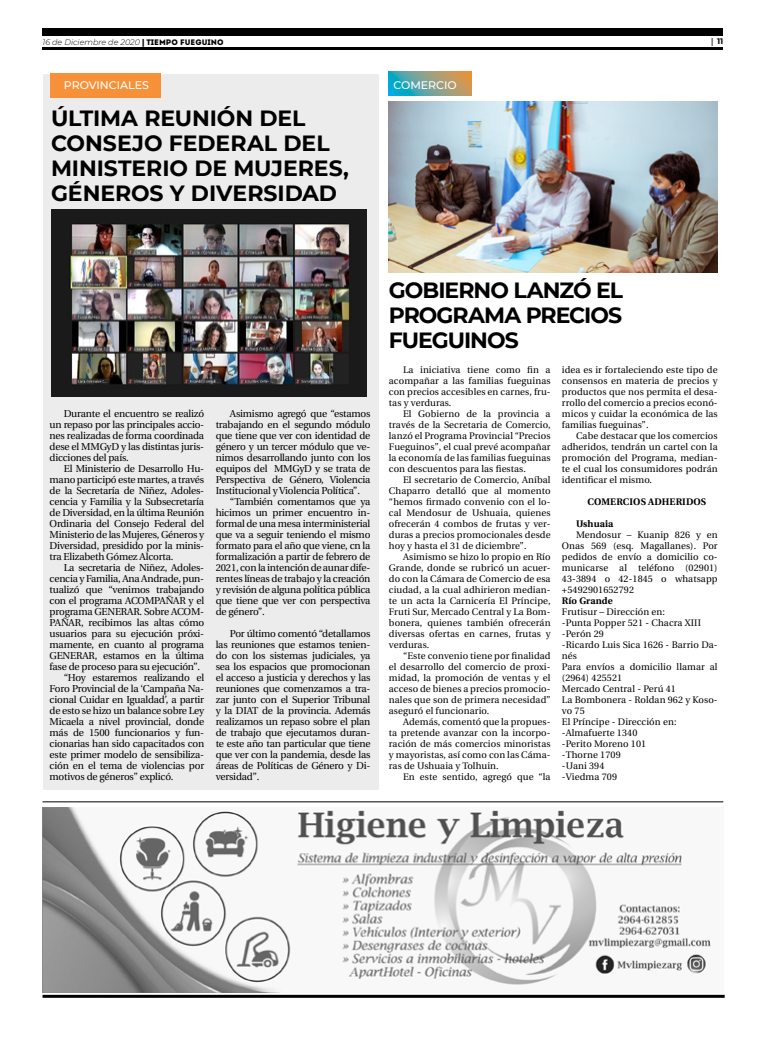
<style>
.page{position:relative;width:780px;height:1049px;background:#fff}
.page>*{position:absolute;margin:0;border:0;box-sizing:border-box;transform-origin:0 0}
.t1{font:700 22px/25px "Montserrat";letter-spacing:-.005em;color:#000}
.t2{font:500 11px "Montserrat";color:#fff}
.t3{font:10px/11px "Utopia";letter-spacing:-.02em;color:#000;text-align:justify}
.t4{font:9.5px/11px "Utopia";letter-spacing:.01em;color:#000;text-align:justify}
.t5{font:700 9.5px "Utopia";letter-spacing:.01em;color:#000}
.t6{font:italic 300 8px "Montserrat";color:#000}
.t7{font:700 8px "Montserrat";color:#000}
.s1{font-family:"Fedra Sans Pro";font-weight:700;font-style:normal}
.s2{font-family:"Intro";font-weight:400;font-style:normal}
.s3{font-family:"Utopia"}
</style>
<div class="page">
<hr style="left:43px;top:48px;width:680px;height:2px;background:#000">
<div style="left:43px;top:28px;width:680px;height:7px;background:#000"></div>
<hr style="left:43px;top:995px;width:681px;height:3px;background:#000">
<hr style="left:43px;top:801px;width:680px;height:1px;background:#000">
<img style="left:43px;top:808px;width:668px;height:184px">
<div style="left:43px;top:74px;width:335px;height:715px;background:#ececed"></div>
<div style="left:50px;top:73px;width:110px;height:25px;background:#f79139"></div>
<svg style="left:389px;top:72px;width:82px;height:24px"></svg>
<img style="left:51px;top:210px;width:315px;height:186px">
<img style="left:389px;top:102px;width:328px;height:170px">
<p class="t6" style="left:43px;top:36px;width:182px">16 de Diciembre de 2020 <span class="s1">|</span> <span class="s2">TIEMPO FUEGUINO</span></p>
<p class="t7" style="left:711px;top:35px;width:14px"><span class="s3">|</span> 11</p>
<p class="t2" style="left:64px;top:78px;width:86px">PROVINCIALES</p>
<h1 class="t1" style="left:51px;top:104px;width:299px">ÚLTIMA REUNIÓN DEL<br>CONSEJO FEDERAL DEL<br>MINISTERIO DE MUJERES,<br>GÉNEROS Y DIVERSIDAD</h1>
<p class="t2" style="left:393px;top:77px;width:65px">COMERCIO</p>
<p class="t3" style="left:50px;top:408px;width:156px;text-indent:14px">Durante el encuentro se realizó un repaso por las principales accio&shy;nes realizadas de forma coordinada dese el MMGyD y las distintas juris&shy;dicciones del país.</p>
<p class="t3" style="left:50px;top:463px;width:156px;text-indent:14px">El Ministerio de Desarrollo Hu&shy;mano participó este martes, a través de la Secretaría de Niñez, Adoles&shy;cencia y Familia y la Subsecretaría de Diversidad, en la última Reunión Ordinaria del Consejo Federal del Ministerio de las Mujeres, Géneros y Diversidad, presidido por la minis&shy;tra Elizabeth Gómez Alcorta.</p>
<p class="t3" style="left:64px;top:562px;width:142px">La secretaria de Niñez, Adoles-</p>
<p class="t3" style="left:50px;top:573px;width:156px">cencia y Familia, Ana Andrade, pun-</p>
<p class="t3" style="left:50px;top:584px;width:156px">tualizó que “venimos trabajando</p>
<p class="t3" style="left:50px;top:595px;width:156px">con el programa ACOMPAÑAR y el</p>
<p class="t3" style="left:50px;top:606px;width:156px">programa GENERAR. Sobre ACOM-</p>
<p class="t3" style="left:50px;top:617px;width:156px">PAÑAR, recibimos las altas cómo</p>
<p class="t3" style="left:50px;top:628px;width:156px">usuarios para su ejecución próxi-</p>
<p class="t3" style="left:50px;top:639px;width:156px">mamente, en cuanto al programa</p>
<p class="t3" style="left:50px;top:650px;width:156px">GENERAR, estamos en la última</p>
<p class="t3" style="left:50px;top:661px;width:152px">fase de proceso para su ejecución”.</p>
<p class="t3" style="left:64px;top:672px;width:142px">“Hoy estaremos realizando el</p>
<p class="t3" style="left:50px;top:683px;width:156px">Foro Provincial de la ‘Campaña Na-</p>
<p class="t3" style="left:50px;top:694px;width:156px">cional Cuidar en Igualdad’, a partir</p>
<p class="t3" style="left:50px;top:705px;width:156px">de esto se hizo un balance sobre Ley</p>
<p class="t3" style="left:50px;top:716px;width:156px">Micaela a nivel provincial, donde</p>
<p class="t3" style="left:50px;top:727px;width:156px">más de 1500 funcionarios y fun-</p>
<p class="t3" style="left:50px;top:738px;width:156px">cionarias han sido capacitados con</p>
<p class="t3" style="left:50px;top:749px;width:156px">este primer modelo de sensibiliza-</p>
<p class="t3" style="left:50px;top:760px;width:156px">ción en el tema de violencias por</p>
<p class="t3" style="left:50px;top:771px;width:125px">motivos de géneros” explicó.</p>
<p class="t3" style="left:216px;top:408px;width:156px;text-indent:14px">Asimismo agregó que “estamos trabajando en el segundo módulo que tiene que ver con identidad de género y un tercer módulo que ve&shy;nimos desarrollando junto con los equipos del MMGyD y se trata de Perspectiva de Género, Violencia Institucional y Violencia Política”.</p>
<p class="t3" style="left:216px;top:496px;width:156px;text-indent:14px">“También comentamos que ya hicimos un primer encuentro in&shy;formal de una mesa interministerial que va a seguir teniendo el mismo formato para el año que viene, cn la formalización a partir de febrero de 2021, con la intención de aunar dife&shy;rentes líneas de trabajo y la creación y revisión de alguna política pública que tiene que ver con perspectiva de género”.</p>
<p class="t3" style="left:216px;top:628px;width:156px;text-indent:14px">Por último comentó “detallamos las reuniones que estamos tenien&shy;do con los sistemas judiciales, ya sea los espacios que promocionan el acceso a justicia y derechos y las reuniones que comenzamos a tra&shy;zar junto con el Superior Tribunal y la DIAT de la provincia. Además realizamos un repaso sobre el plan de trabajo que ejecutamos duran&shy;te este año tan particular que tiene que ver con la pandemia, desde las áreas de Políticas de Género y Di&shy;versidad”.</p>
<h1 class="t1" style="left:389px;top:276px;width:236px;text-align:justify">GOBIERNO LANZÓ EL PROGRAMA PRECIOS FUEGUINOS</h1>
<p class="t4" style="left:389px;top:365px;width:163px;text-indent:14px">La iniciativa tiene como fin a acompañar a las familias fueguinas con precios accesibles en carnes, fru&shy;tas y verduras.</p>
<p class="t4" style="left:389px;top:409px;width:163px;text-indent:14px">El Gobierno de la provincia a través de la Secretaria de Comercio, lanzó el Programa Provincial “Precios Fueguinos”, el cual prevé acompañar la economía de las familias fueguinas con descuentos para las fiestas.</p>
<p class="t4" style="left:389px;top:475px;width:163px;text-indent:14px">El secretario de Comercio, Aníbal Chaparro detalló que al momento “hemos firmado convenio con el lo&shy;cal Mendosur de Ushuaia, quienes ofrecerán 4 combos de frutas y ver&shy;duras a precios promocionales desde hoy y hasta el 31 de diciembre”.</p>
<p class="t4" style="left:389px;top:552px;width:163px;text-indent:14px">Asimismo se hizo lo propio en Río Grande, donde se rubricó un acuer&shy;do con la Cámara de Comercio de esa ciudad, a la cual adhirieron median&shy;te un acta la Carnicería El Príncipe, Fruti Sur, Mercado Central y La Bom&shy;bonera, quienes también ofrecerán diversas ofertas en carnes, frutas y verduras.</p>
<p class="t4" style="left:389px;top:651px;width:163px;text-indent:14px">“Este convenio tiene por finalidad el desarrollo del comercio de proxi&shy;midad, la promoción de ventas y el acceso de bienes a precios promocio&shy;nales que son de primera necesidad” aseguró el funcionario.</p>
<p class="t4" style="left:389px;top:717px;width:163px;text-indent:14px">Además, comentó que la propues&shy;ta pretende avanzar con la incorpo&shy;ración de más comercios minoristas y mayoristas, así como con las Cáma&shy;ras de Ushuaia y Tolhuin.</p>
<p class="t4" style="left:403px;top:772px;width:149px">En este sentido, agregó que “la</p>
<p class="t4" style="left:562px;top:365px;width:157px">idea es ir fortaleciendo este tipo de consensos en materia de precios y productos que nos permita el desa&shy;rrollo del comercio a precios econó&shy;micos y cuidar la económica de las familias fueguinas”.</p>
<p class="t4" style="left:562px;top:431px;width:157px;text-indent:14px">Cabe destacar que los comercios adheridos, tendrán un cartel con la promoción del Programa, median&shy;te el cual los consumidores podrán identificar el mismo.</p>
<p class="t5" style="left:587px;top:497px;width:120px">COMERCIOS ADHERIDOS</p>
<p class="t5" style="left:576px;top:519px;width:39px">Ushuaia</p>
<p class="t4" style="left:562px;top:530px;width:157px;text-indent:14px">Mendosur – Kuanip 826 y en Onas 569 (esq. Magallanes). Por pedidos de envío a domicilio co&shy;municarse al teléfono (02901)<br>43-3894 o 42-1845 o whatsapp +5492901652792</p>
<p class="t5" style="left:562px;top:596px;width:52px">Río Grande</p>
<p class="t4" style="left:562px;top:607px;width:157px;text-align:left">Frutisur – Dirección en:<br>-Punta Popper 521 - Chacra XIII -Perón 29<br>-Ricardo Luis Sica 1626 - Barrio Da&shy;nés<br>Para envíos a domicilio llamar al (2964) 425521<br>Mercado Central - Perú 41<br>La Bombonera - Roldan 962 y Koso&shy;vo 75<br>El Príncipe - Dirección en: -Almafuerte 1340<br>-Perito Moreno 101<br>-Thorne 1709<br>-Uani 394<br>-Viedma 709</p>
</div>
